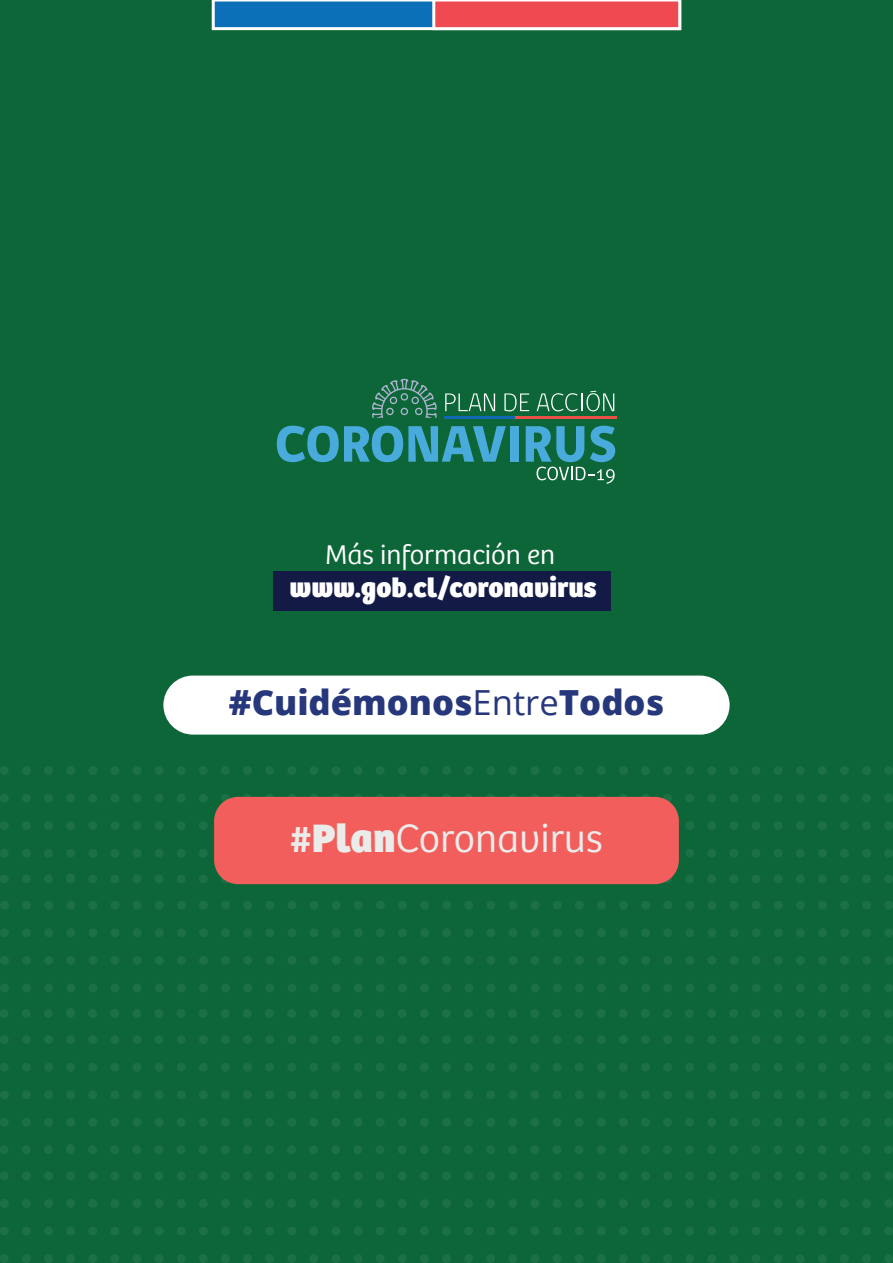
<style>
.page{position:relative;width:893px;height:1263px;background:#0c6638}
.page>*{position:absolute;margin:0;border:0;box-sizing:border-box;transform-origin:0 0}
.t1{font:300 41.25px "Bree";color:#ebebea}
.t2{font:800 34.65px "Open Sans";color:#27377c}
.t3{font:800 28.2px "Bree";color:#fff}
.t4{font:300 28.2px "Bree";color:#fff}
.s1{font-weight:400}
.s2{font-weight:800}
</style>
<div class="page">
<svg style="left:212px;top:0;width:469px;height:30px;background:#977595"></svg>
<svg style="left:0;top:1254px;width:893px;height:9px"></svg>
<svg style="left:0;top:1227px;width:893px;height:8px"></svg>
<svg style="left:0;top:1199px;width:893px;height:9px"></svg>
<div style="left:66px;top:1144px;width:9px;height:9px;background:#196e43;border-radius:50%"></div>
<svg style="left:0;top:1145px;width:893px;height:9px"></svg>
<svg style="left:0;top:1172px;width:893px;height:8px"></svg>
<svg style="left:0;top:1118px;width:893px;height:9px"></svg>
<svg style="left:0;top:1091px;width:893px;height:8px"></svg>
<svg style="left:0;top:1063px;width:893px;height:8px"></svg>
<div style="left:66px;top:1008px;width:9px;height:8px;background:#1c7045;border-radius:50%"></div>
<svg style="left:0;top:1009px;width:893px;height:9px"></svg>
<svg style="left:0;top:1035px;width:893px;height:9px"></svg>
<svg style="left:0;top:984px;width:893px;height:8px"></svg>
<svg style="left:0;top:956px;width:893px;height:9px"></svg>
<svg style="left:0;top:929px;width:893px;height:8px"></svg>
<div style="left:66px;top:873px;width:9px;height:9px;background:#156b3f;border-radius:50%"></div>
<svg style="left:0;top:874px;width:893px;height:9px"></svg>
<svg style="left:0;top:901px;width:893px;height:8px"></svg>
<svg style="left:0;top:849px;width:893px;height:8px"></svg>
<svg style="left:0;top:821px;width:893px;height:9px"></svg>
<svg style="left:0;top:794px;width:893px;height:8px"></svg>
<svg style="left:0;top:766px;width:893px;height:9px"></svg>
<div style="left:214px;top:797px;width:465px;height:87px;background:#f15e5b;border-radius:24px"></div>
<svg style="left:277px;top:426px;width:229px;height:36px"></svg>
<div style="left:510px;top:426px;width:8px;height:36px;background:#49aadc"></div>
<svg style="left:372px;top:379px;width:65px;height:39px"></svg>
<svg style="left:445px;top:393px;width:50px;height:18px"></svg>
<svg style="left:504px;top:393px;width:25px;height:18px"></svg>
<svg style="left:537px;top:391px;width:77px;height:20px"></svg>
<hr style="left:445px;top:416px;width:70px;height:3px;background:#0f69b4">
<hr style="left:515px;top:416px;width:101px;height:3px;background:#ea5146">
<svg style="left:526px;top:426px;width:89px;height:58px"></svg>
<div style="left:163px;top:675px;width:567px;height:60px;background:#fff;border-radius:30px"></div>
<div style="left:273px;top:571px;width:337px;height:39px;background:#131a45"></div>
<p class="t4" style="left:325px;top:538px;width:232px">Más información en</p>
<p class="t3" style="left:290px;top:571px;width:308px">www.gob.cl/coronavirus</p>
<p class="t2" style="left:229px;top:676px;width:437px">#Cuidémonos<span class="s1">Entre</span>Todos</p>
<h1 class="t1" style="left:290px;top:814px;width:314px"><span class="s2">#Plan</span>Coronavirus</h1>
</div>
